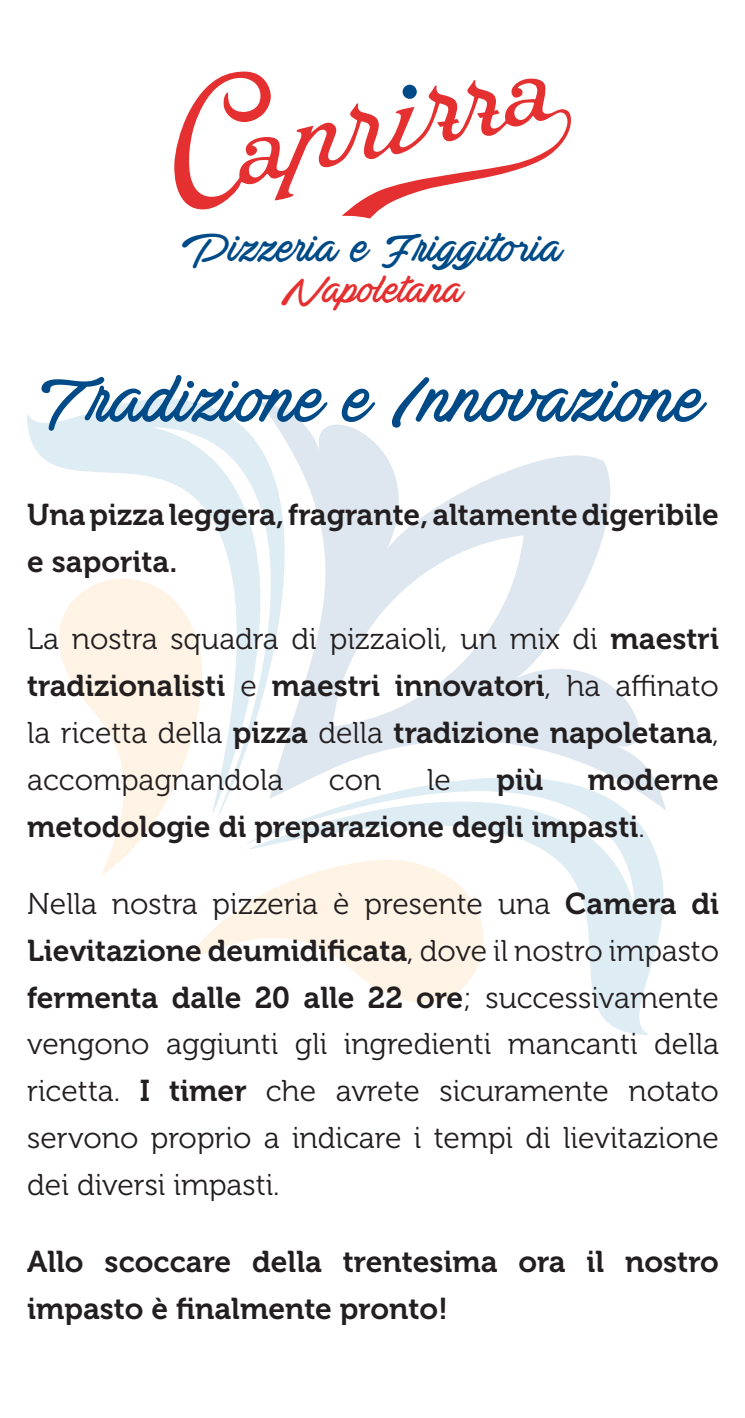
<style>
.page{position:relative;width:745px;height:1418px;background:#fff}
.page>*{position:absolute;margin:0;border:0;box-sizing:border-box;transform-origin:0 0}
.t1{font:75px "Actonia Hand PERSONALUSE";letter-spacing:-.01em;color:#004b87}
.t2{font:46.25px "Actonia Hand PERSONALUSE";color:#004b87}
.t3{font:43.12px "Actonia Hand PERSONALUSE";letter-spacing:-.01em;color:#e43030}
.t4{font:30px/46.9px "Museo 300";color:#231f20;text-align:justify}
.t5{font:30px/46.9px "Museo 700";color:#231f20}
.s1{font-family:"Museo 700"}
.s2{font-family:"Museo 300"}
</style>
<div class="page">
<svg style="left:101px;top:815px;width:57px;height:61px"></svg>
<svg style="left:186px;top:904px;width:60px;height:57px"></svg>
<svg style="left:246px;top:811px;width:418px;height:224px"></svg>
<svg style="left:27px;top:399px;width:314px;height:416px"></svg>
<svg style="left:258px;top:399px;width:408px;height:412px"></svg>
<svg style="left:174px;top:71px;width:396px;height:147px"></svg>
<div style="left:402px;top:85px;width:14px;height:14px;background:#004b87;border-radius:50%"></div>
<p class="t2" style="left:182px;top:224px;width:381px">Pizzeria e Friggitoria</p>
<p class="t3" style="left:281px;top:268px;width:183px">Napoletana</p>
<p class="t1" style="left:41px;top:361px;width:663px">Tradizione e Innovazione</p>
<p class="t5" style="left:27px;top:492px;width:692px">Una pizza leggera, fragrante, altamente digeribile e saporita.</p>
<p class="t4" style="left:27px;top:616px;width:692px">La nostra squadra di pizzaioli, un mix di <span class="s1">maestri tradizionalisti</span> e <span class="s1">maestri innovatori</span>, ha affinato la ricetta della <span class="s1">pizza</span> della <span class="s1">tradizione napoletana</span>, accompagnandola</p>
<p class="t5" style="left:27px;top:756px;width:692px;text-indent:560px">moderne metodologie di preparazione degli impasti<span class="s2">.</span></p>
<p class="t4" style="left:329px;top:756px;width:54px">con</p>
<p class="t4" style="left:427px;top:756px;width:25px">le</p>
<p class="t5" style="left:496px;top:756px;width:48px">più</p>
<p class="t4" style="left:27px;top:880px;width:692px">Nella nostra pizzeria è presente una <span class="s1">Camera di Lievitazione deumidificata</span>, dove il nostro impasto <span class="s1">fermenta dalle 20 alle 22 ore</span>; successivamente vengono aggiunti gli ingredienti mancanti della ricetta. <span class="s1">I timer</span> che avrete sicuramente notato servono proprio a indicare i tempi di lievitazione dei diversi impasti.</p>
<p class="t5" style="left:27px;top:1238px;width:692px">Allo scoccare della trentesima ora il nostro impasto è finalmente pronto!</p>
</div>
